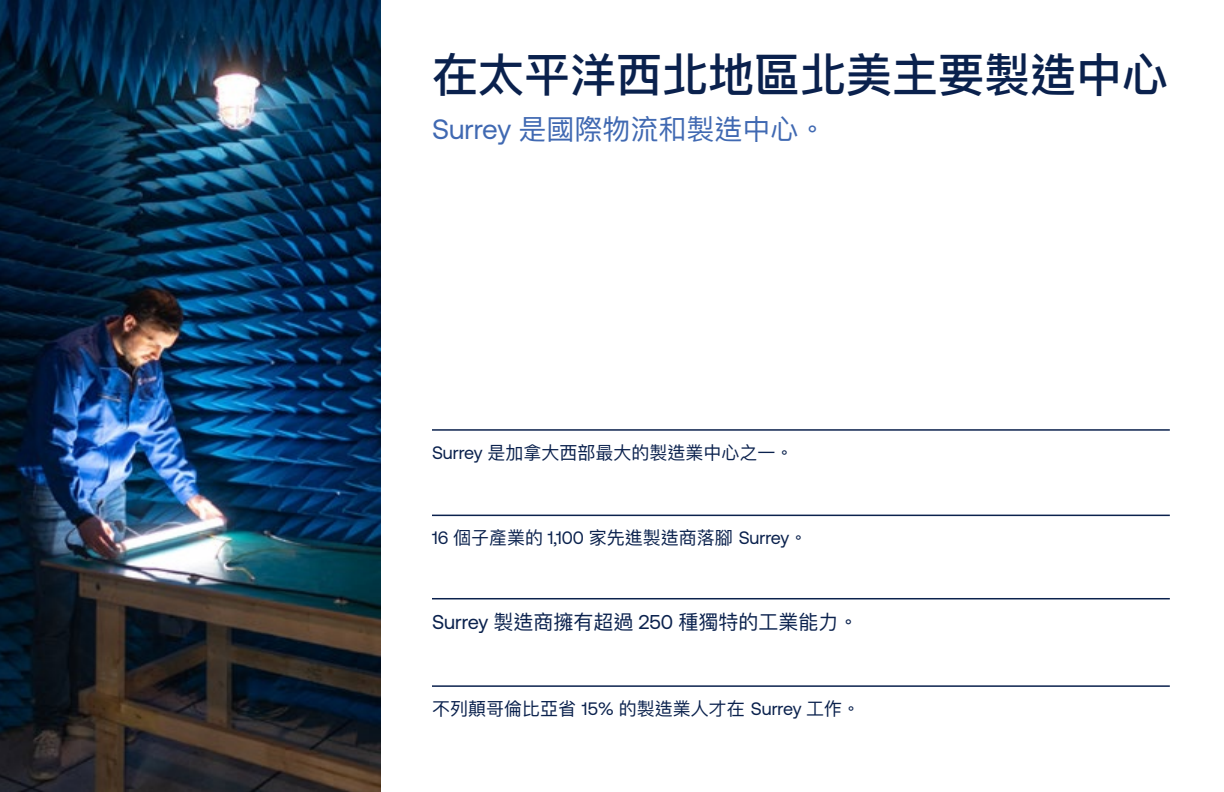
<style>
.page{position:relative;width:1224px;height:792px;background:#fff}
.page>*{position:absolute;margin:0;border:0;box-sizing:border-box;transform-origin:0 0}
.t1{font:500 46px "Ping Fang HK";color:#0a214d}
.t2{font:28px "Ping Fang HK";color:#4069b2}
.t3{font:20px "Ping Fang HK";color:#0a214d}
.t4{font:18px "Ping Fang HK";color:#0a214d}
.s1{font-family:"Aeonik Pro"}
</style>
<div class="page">
<img style="left:0;top:0;width:381px;height:792px">
<hr style="left:432px;top:429px;width:738px;height:2px;background:#0a214d">
<hr style="left:432px;top:515px;width:738px;height:1px;background:#0a214d">
<hr style="left:432px;top:598px;width:738px;height:1px;background:#0a214d">
<hr style="left:432px;top:685px;width:738px;height:2px;background:#0a214d">
<h1 class="t1" style="left:432px;top:47px;width:737px">在太平洋西北地區北美主要製造中心</h1>
<h2 class="t2" style="left:432px;top:111px;width:396px"><span class="s1">Surrey</span> 是國際物流和製造中心。</h2>
<p class="t4" style="left:432px;top:441px;width:363px"><span class="s1">Surrey</span> 是加拿大西部最大的製造業中心之一。</p>
<p class="t4" style="left:432px;top:526px;width:377px"><span class="s1">16</span> 個子產業的 <span class="s1">1,100</span> 家先進製造商落腳 <span class="s1">Surrey</span>。</p>
<p class="t3" style="left:432px;top:610px;width:428px"><span class="s1">Surrey</span> 製造商擁有超過 <span class="s1">250</span> 種獨特的工業能力。</p>
<p class="t4" style="left:432px;top:697px;width:430px">不列顛哥倫比亞省 <span class="s1">15%</span> 的製造業人才在 <span class="s1">Surrey</span> 工作。</p>
</div>
